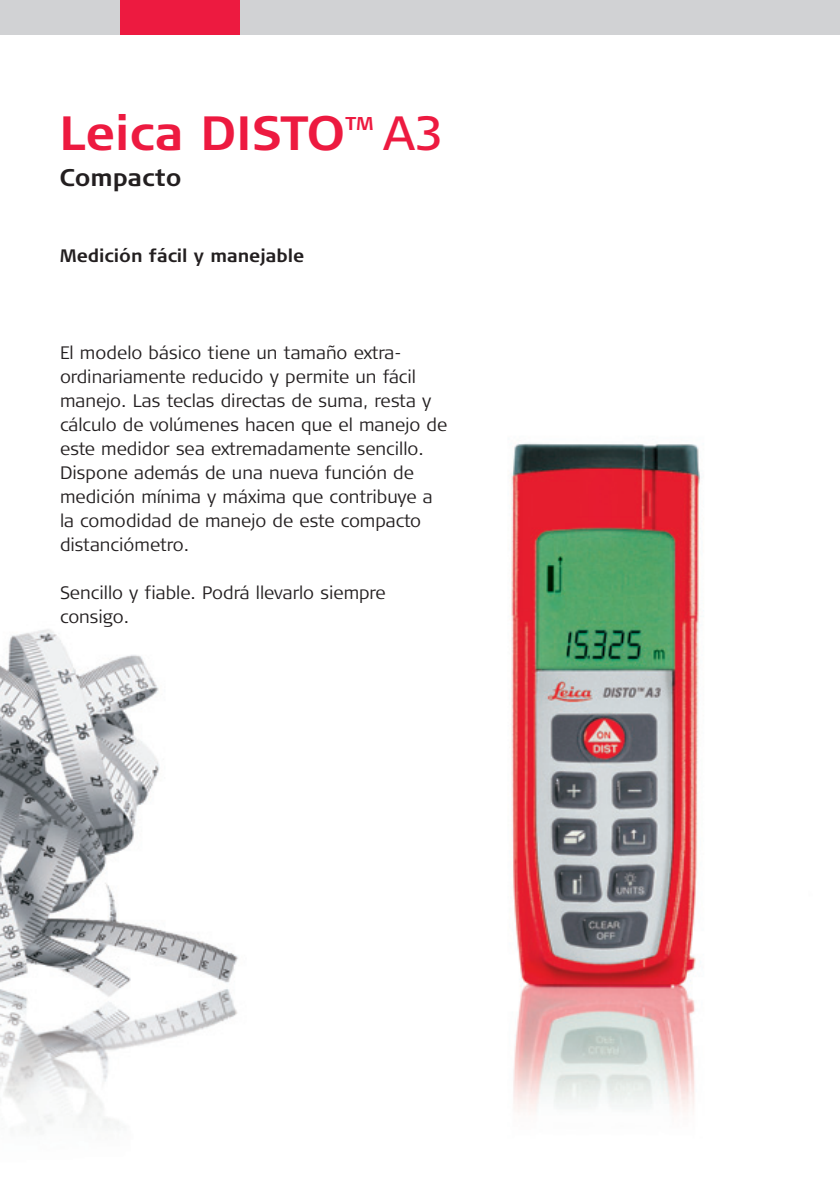
<style>
.page{position:relative;width:840px;height:1191px;background:#fff}
.page>*{position:absolute;margin:0;border:0;box-sizing:border-box;transform-origin:0 0}
.t1{font:700 48px "Signa Column";color:#ed1a40}
.t2{font:48px "Signa Column";color:#ed1a40}
.t3{font:700 24px "Signa Column";color:#231f20}
.t4{font:700 18.6px "Signa Column";color:#ed1a40}
.t5{font:300 18px/24px "Signa Column";color:#231f20}
.t6{font:700 18px "Signa Column";color:#231f20}
</style>
<div class="page">
<img style="left:511px;top:443px;width:193px;height:669px">
<div style="left:0;top:0;width:839px;height:34px;background:#d1d2d4"></div>
<div style="left:120px;top:0;width:119px;height:34px;background:#ed1a40"></div>
<img style="left:0;top:629px;width:238px;height:502px">
<h1 class="t1" style="left:60px;top:114px;width:287px">Leica DISTO</h1>
<p class="t4" style="left:345px;top:116px;width:29px">TM</p>
<h1 class="t2" style="left:383px;top:114px;width:63px">A3</h1>
<h2 class="t3" style="left:60px;top:168px;width:123px">Compacto</h2>
<p class="t6" style="left:60px;top:249px;width:246px">Medición fácil y manejable</p>
<p class="t5" style="left:60px;top:342px;width:388px">El modelo básico tiene un tamaño extra&shy;ordinariamente reducido y permite un fácil manejo. Las teclas directas de suma, resta y cálculo de volúmenes hacen que el manejo de este medidor sea extremadamente sencillo.<br>Dispone además de una nueva función de medición mínima y máxima que contribuye a la comodidad de manejo de este compacto distanciómetro.</p>
<p class="t5" style="left:60px;top:582px;width:327px">Sencillo y fiable. Podrá llevarlo siempre consigo.</p>
</div>
